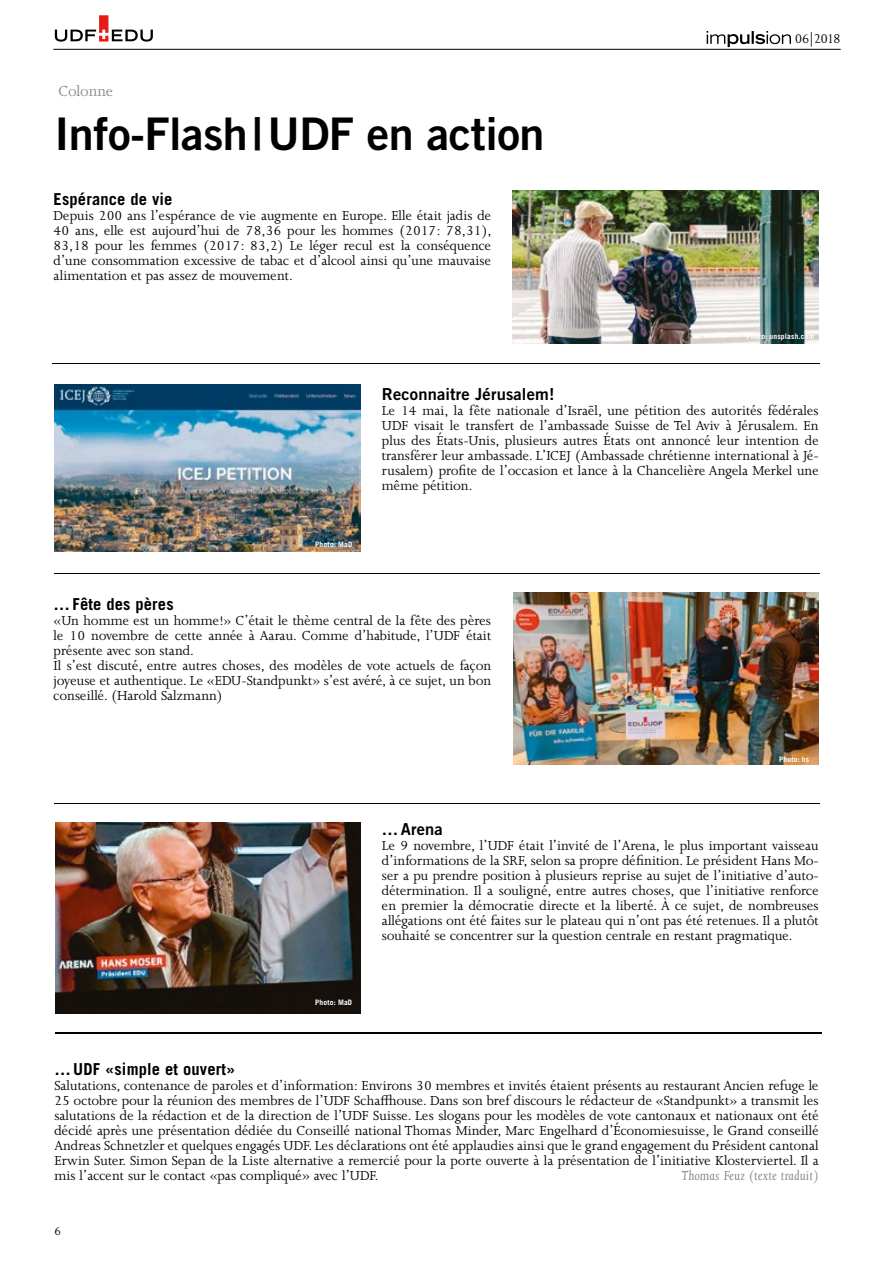
<style>
.page{position:relative;width:893px;height:1263px;background:#fff}
.page>*{position:absolute;margin:0;border:0;box-sizing:border-box;transform-origin:0 0}
.t1{font:45px "Trade Gothic LT Std Bd 2";letter-spacing:-.01em;color:#000}
.t2{font:16.65px "Joanna MT Std";color:#888887}
.t3{font:700 16.5px "Trade Gothic LT Std";letter-spacing:.01em;color:#000}
.t4{font:16.5px "Trade Gothic LT Std Bd 2";letter-spacing:.01em;color:#000}
.t5{font:15px/15px "Joanna MT Std";color:#000;text-align:justify}
.t6{font:italic 15px "Joanna MT Std";letter-spacing:.02em;color:#888887}
.t7{font:14.55px "Joanna MT Std";letter-spacing:-.075em;color:#000}
.t8{font:13.35px "Joanna MT Std";color:#000}
.t9{font:700 7.5px "Trade Gothic LT Std";letter-spacing:.03em;color:#fff}
</style>
<div class="page">
<svg style="left:54px;top:15px;width:99px;height:27px"></svg>
<svg style="left:706px;top:31px;width:85px;height:16px"></svg>
<hr style="left:53px;top:49px;width:788px;height:1px;background:#000">
<img style="left:513px;top:191px;width:306px;height:153px">
<img style="left:54px;top:385px;width:307px;height:167px">
<img style="left:55px;top:822px;width:306px;height:192px">
<img style="left:513px;top:593px;width:306px;height:172px">
<hr style="left:52px;top:363px;width:767px;height:1px;background:#000">
<hr style="left:54px;top:573px;width:765px;height:1px;background:#000">
<hr style="left:54px;top:803px;width:765px;height:1px;background:#000">
<hr style="left:55px;top:1033px;width:767px;height:1px;background:#000">
<p class="t2" style="left:59px;top:83px;width:56px">Colonne</p>
<h1 class="t1" style="left:54px;top:106px;width:492px">Info-Flash|UDF en action</h1>
<p class="t3" style="left:54px;top:189px;width:120px">Espérance de vie</p>
<p class="t5" style="left:54px;top:208px;width:440px">Depuis 200 ans l’espérance de vie augmente en Europe. Elle était jadis de 40 ans, elle est aujourd’hui de 78,36 pour les hommes (2017: 78,31), 83,18 pour les femmes (2017: 83,2) Le léger recul est la conséquence d’une consommation excessive de tabac et d’alcool ainsi qu’une mauvaise alimentation et pas assez de mouvement.</p>
<p class="t7" style="left:795px;top:31px;width:47px">06|2018</p>
<p class="t9" style="left:746px;top:332px;width:69px">Photo: unsplash.com</p>
<p class="t9" style="left:315px;top:540px;width:39px">Photo: MaD</p>
<p class="t4" style="left:382px;top:384px;width:174px">Reconnaitre Jérusalem!</p>
<p class="t5" style="left:382px;top:403px;width:438px">Le 14 mai, la fête nationale d’Israël, une pétition des autorités fédérales UDF visait le transfert de l’ambassade Suisse de Tel Aviv à Jérusalem. En plus des États-Unis, plusieurs autres États ont annoncé leur intention de transférer leur ambassade. L’ICEJ (Ambassade chrétienne international à Jé&shy;rusalem) profite de l’occasion et lance à la Chancelière Angela Merkel une même pétition.</p>
<p class="t3" style="left:54px;top:594px;width:122px">…Fête des pères</p>
<p class="t5" style="left:54px;top:613px;width:439px;text-align:left">«Un homme est un homme!» C’était le thème central de la fête des pères le 10 novembre de cette année à Aarau. Comme d’habitude, l’UDF était présente avec son stand.<br>Il s’est discuté, entre autres choses, des modèles de vote actuels de façon joyeuse et authentique. Le «EDU-Standpunkt» s’est avéré, à ce sujet, un bon conseillé. (Harold Salzmann)</p>
<p class="t9" style="left:779px;top:755px;width:32px">Photo: hs</p>
<p class="t9" style="left:315px;top:997px;width:39px">Photo: MaD</p>
<p class="t4" style="left:382px;top:819px;width:62px">…Arena</p>
<p class="t5" style="left:382px;top:838px;width:438px">Le 9 novembre, l’UDF était l’invité de l’Arena, le plus important vaisseau d’informations de la SRF, selon sa propre définition. Le président Hans Mo&shy;ser a pu prendre position à plusieurs reprise au sujet de l’initiative d’auto&shy;détermination. Il a souligné, entre autres choses, que l’initiative renforce en premier la démocratie directe et la liberté. À ce sujet, de nombreuses allégations ont été faites sur le plateau qui n’ont pas été retenues. Il a plutôt souhaité se concentrer sur la question centrale en restant pragmatique.</p>
<p class="t3" style="left:54px;top:1059px;width:182px">…UDF «simple et ouvert»</p>
<p class="t5" style="left:54px;top:1078px;width:766px">Salutations, contenance de paroles et d’information: Environs 30 membres et invités étaient présents au restaurant Ancien refuge le 25 octobre pour la réunion des membres de l’UDF Schaffhouse. Dans son bref discours le rédacteur de «Standpunkt» a transmit les salutations de la rédaction et de la direction de l’UDF Suisse. Les slogans pour les modèles de vote cantonaux et nationaux ont été décidé après une présentation dédiée du Conseillé national Thomas Minder, Marc Engelhard d’Économiesuisse, le Grand conseillé Andreas Schnetzler et quelques engagés UDF. Les déclarations ont été applaudies ainsi que le grand engagement du Président cantonal Erwin Suter. Simon Sepan de la Liste alternative a remercié pour la porte ouverte à la présentation de l’initiative Klosterviertel. Il a mis l’accent sur le contact «pas compliqué» avec l’UDF.</p>
<p class="t6" style="left:681px;top:1167px;width:139px">Thomas Feuz (texte traduit)</p>
<p class="t8" style="left:54px;top:1224px;width:8px">6</p>
</div>
